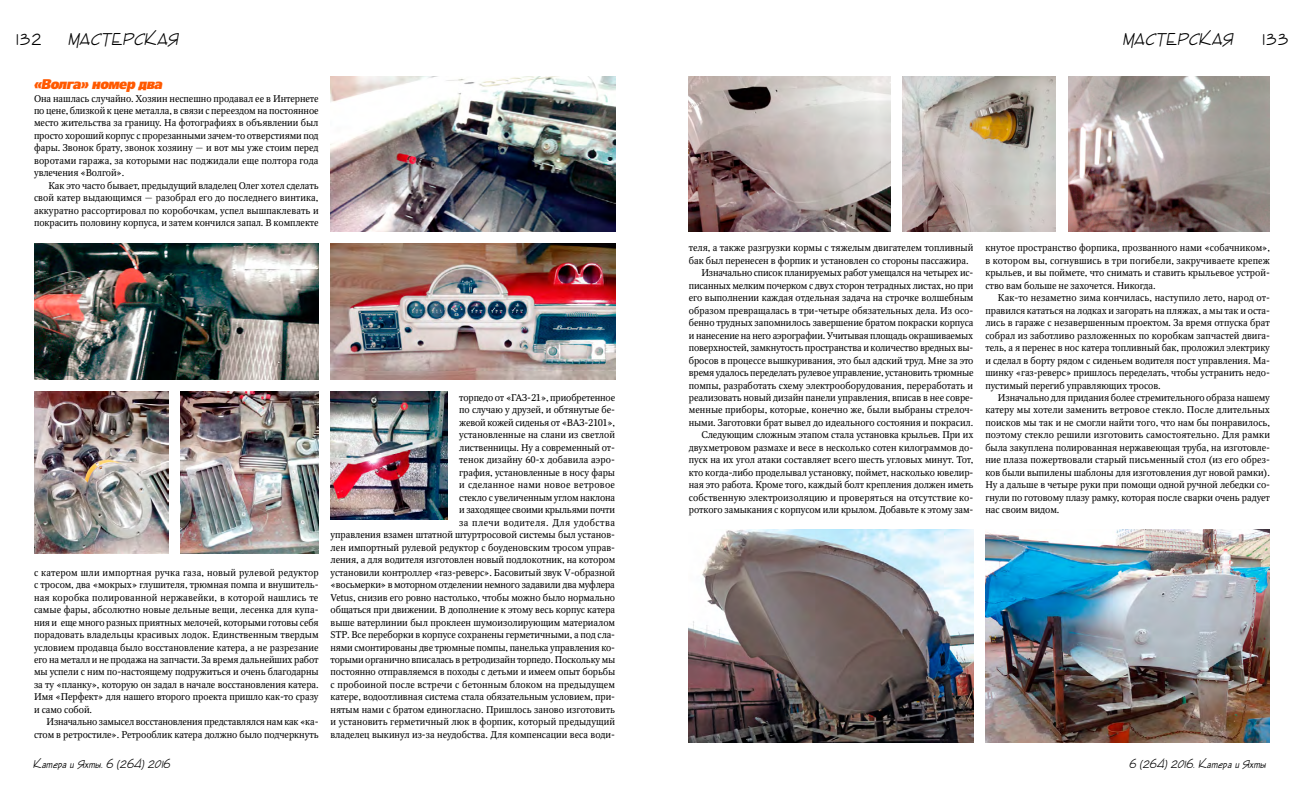
<style>
.page{position:relative;width:1304px;height:794px;background:#fff}
.page>*{position:absolute;margin:0;border:0;box-sizing:border-box;transform-origin:0 0}
.t1{font:italic 18px "SPSL Garland C";color:#000;scale:.9 1}
.t2{font:18px "SPSL Garland C";letter-spacing:.1em;color:#000;scale:.9 1}
.t3{font:italic 14px "AG Foreigner Black C";letter-spacing:-.035em;color:#ff5900;scale:.9 1}
.t4{font:italic 12px "SPSL Garland C";color:#000;scale:.9 1}
.t5{font:9.7px/12.5px "Octava C";letter-spacing:-.01em;color:#000;text-align:justify}
</style>
<div class="page">
<img style="left:1069px;top:77px;width:201px;height:154px">
<img style="left:902px;top:77px;width:154px;height:154px">
<img style="left:689px;top:530px;width:284px;height:213px">
<img style="left:986px;top:530px;width:284px;height:213px">
<img style="left:689px;top:77px;width:201px;height:154px">
<img style="left:331px;top:77px;width:284px;height:154px">
<img style="left:331px;top:243px;width:284px;height:136px">
<img style="left:331px;top:391px;width:117px;height:128px">
<img style="left:181px;top:392px;width:138px;height:162px">
<img style="left:34px;top:392px;width:135px;height:162px">
<img style="left:34px;top:243px;width:285px;height:136px">
<h1 class="t1" style="left:68px;top:29px;width:127px">МАСТЕРСКАЯ</h1>
<h1 class="t2" style="left:17px;top:29px;width:29px">132</h1>
<h2 class="t3" style="left:34px;top:76px;width:145px">«Волга» номер два</h2>
<p class="t5" style="left:34px;top:92px;width:286px">Она нашлась случайно. Хозяин неспешно продавал ее в Интернете по цене, близкой к цене металла, в связи с переездом на постоянное место жительства за границу. На фотографиях в объявлении был просто хороший корпус с прорезанными зачем-то отверстиями под фары. Звонок брату, звонок хозяину — и вот мы уже стоим перед воротами гаража, за которыми нас поджидали еще полтора года увлечения «Волгой».</p>
<p class="t5" style="left:34px;top:179px;width:286px;text-indent:14px">Как это часто бывает, предыдущий владелец Олег хотел сделать свой катер выдающимся — разобрал его до последнего винтика, аккуратно рассортировал по коробочкам, успел вышпаклевать и покрасить половину корпуса, и затем кончился запал. В комплекте</p>
<p class="t5" style="left:34px;top:566px;width:286px">с катером шли импортная ручка газа, новый рулевой редуктор с тросом, два «мокрых» глушителя, трюмная помпа и внушитель&shy;ная коробка полированной нержавейки, в которой нашлись те самые фары, абсолютно новые дельные вещи, лесенка для купа&shy;ния и еще много разных приятных мелочей, которыми готовы себя порадовать владельцы красивых лодок. Единственным твердым условием продавца было восстановление катера, а не разрезание его на металл и не продажа на запчасти. За время дальнейших работ мы успели с ним по-настоящему подружиться и очень благодарны за ту «планку», которую он задал в начале восстановления катера.<br>Имя «Перфект» для нашего второго проекта пришло как-то сразу и само собой.</p>
<p class="t5" style="left:34px;top:716px;width:286px;text-align:right">Изначально замысел восстановления представлялся нам как «ка&shy;стом в ретростиле». Ретрооблик катера должно было подчеркнуть</p>
<p class="t4" style="left:33px;top:757px;width:156px">Катера и Яхты. 6 (264) 2016</p>
<p class="t5" style="left:331px;top:391px;width:286px;text-align:right">торпедо от «ГАЗ-21», приобретенное<br>по случаю у друзей, и обтянутые бе-<br>жевой кожей сиденья от «ВАЗ-2101»,<br>установленные на слани из светлой<br>лиственницы. Ну а современный от-<br>тенок дизайну 60-х добавила аэро-<br>графия, установленные в носу фары<br>и сделанное нами новое ветровое<br>стекло с увеличенным углом наклона<br>и заходящее своими крыльями почти<br>за плечи водителя. Для удобства<br>управления взамен штатной штуртросовой системы был установ&shy;лен импортный рулевой редуктор с боуденовским тросом управ&shy;ления, а для водителя изготовлен новый подлокотник, на котором установили контроллер «газ-реверс». Басовитый звук V-образной «восьмерки» в моторном отделении немного задавили два муфлера Vetus, снизив его ровно настолько, чтобы можно было нормально общаться при движении. В дополнение к этому весь корпус катера выше ватерлинии был проклеен шумоизолирующим материалом SТР. Все переборки в корпусе сохранены герметичными, а под сла&shy;нями смонтированы две трюмные помпы, панелька управления ко&shy;торыми органично вписалась в ретродизайн торпедо. Поскольку мы постоянно отправляемся в походы с детьми и имеем опыт борьбы с пробоиной после встречи с бетонным блоком на предыдущем катере, водоотливная система стала обязательным условием, при&shy;нятым нами с братом единогласно. Пришлось заново изготовить и установить герметичный люк в форпик, который предыдущий владелец выкинул из-за неудобства. Для компенсации веса води-</p>
<h1 class="t1" style="left:1123px;top:29px;width:127px">МАСТЕРСКАЯ</h1>
<h1 class="t2" style="left:1263px;top:29px;width:29px">133</h1>
<p class="t5" style="left:689px;top:242px;width:286px">теля, а также разгрузки кормы с тяжелым двигателем топливный</p>
<p class="t5" style="left:689px;top:254px;width:281px">бак был перенесен в форпик и установлен со стороны пассажира.</p>
<p class="t5" style="left:701px;top:267px;width:274px">Изначально список планируемых работ умещался на четырех ис-</p>
<p class="t5" style="left:689px;top:279px;width:286px">писанных мелким почерком с двух сторон тетрадных листах, но при</p>
<p class="t5" style="left:689px;top:292px;width:286px">его выполнении каждая отдельная задача на строчке волшебным</p>
<p class="t5" style="left:689px;top:304px;width:286px">образом превращалась в три-четыре обязательных дела. Из осо-</p>
<p class="t5" style="left:689px;top:317px;width:286px">бенно трудных запомнилось завершение братом покраски корпуса</p>
<p class="t5" style="left:689px;top:329px;width:286px">и нанесение на него аэрографии. Учитывая площадь окрашиваемых</p>
<p class="t5" style="left:689px;top:342px;width:286px">поверхностей, замкнутость пространства и количество вредных вы-</p>
<p class="t5" style="left:689px;top:354px;width:286px">бросов в процессе вышкуривания, это был адский труд. Мне за это</p>
<p class="t5" style="left:689px;top:367px;width:286px">время удалось переделать рулевое управление, установить трюмные</p>
<p class="t5" style="left:689px;top:379px;width:286px">помпы, разработать схему электрооборудования, переработать и</p>
<p class="t5" style="left:689px;top:391px;width:286px">реализовать новый дизайн панели управления, вписав в нее совре-</p>
<p class="t5" style="left:689px;top:404px;width:286px">менные приборы, которые, конечно же, были выбраны стрелоч-</p>
<p class="t5" style="left:689px;top:416px;width:286px">ными. Заготовки брат вывел до идеального состояния и покрасил.</p>
<p class="t5" style="left:701px;top:429px;width:274px">Следующим сложным этапом стала установка крыльев. При их</p>
<p class="t5" style="left:689px;top:441px;width:286px">двухметровом размахе и весе в несколько сотен килограммов до-</p>
<p class="t5" style="left:689px;top:454px;width:286px">пуск на их угол атаки составляет всего шесть угловых минут. Тот,</p>
<p class="t5" style="left:689px;top:466px;width:286px">кто когда-либо проделывал установку, поймет, насколько ювелир-</p>
<p class="t5" style="left:689px;top:479px;width:286px">ная это работа. Кроме того, каждый болт крепления должен иметь</p>
<p class="t5" style="left:689px;top:491px;width:286px">собственную электроизоляцию и проверяться на отсутствие ко-</p>
<p class="t5" style="left:689px;top:504px;width:286px">роткого замыкания с корпусом или крылом. Добавьте к этому зам-</p>
<p class="t5" style="left:985px;top:242px;width:286px">кнутое пространство форпика, прозванного нами «собачником», в котором вы, согнувшись в три погибели, закручиваете крепеж крыльев, и вы поймете, что снимать и ставить крыльевое устрой&shy;ство вам больше не захочется. Никогда.</p>
<p class="t5" style="left:985px;top:292px;width:286px;text-indent:13px">Как-то незаметно зима кончилась, наступило лето, народ от&shy;правился кататься на лодках и загорать на пляжах, а мы так и оста&shy;лись в гараже с незавершенным проектом. За время отпуска брат собрал из заботливо разложенных по коробкам запчастей двига&shy;тель, а я перенес в нос катера топливный бак, проложил электрику и сделал в борту рядом с сиденьем водителя пост управления. Ма&shy;шинку «газ-реверс» пришлось переделать, чтобы устранить недо&shy;пустимый перегиб управляющих тросов.</p>
<p class="t5" style="left:985px;top:391px;width:286px;text-indent:13px">Изначально для придания более стремительного образа нашему катеру мы хотели заменить ветровое стекло. После длительных поисков мы так и не смогли найти того, что нам бы понравилось, поэтому стекло решили изготовить самостоятельно. Для рамки была закуплена полированная нержавеющая труба, на изготовле&shy;ние плаза пожертвовали старый письменный стол (из его обрез&shy;ков были выпилены шаблоны для изготовления дуг новой рамки).<br>Ну а дальше в четыре руки при помощи одной ручной лебедки со&shy;гнули по готовому плазу рамку, которая после сварки очень радует нас своим видом.</p>
<p class="t4" style="left:1129px;top:757px;width:156px">6 (264) 2016. Катера и Яхты</p>
</div>
